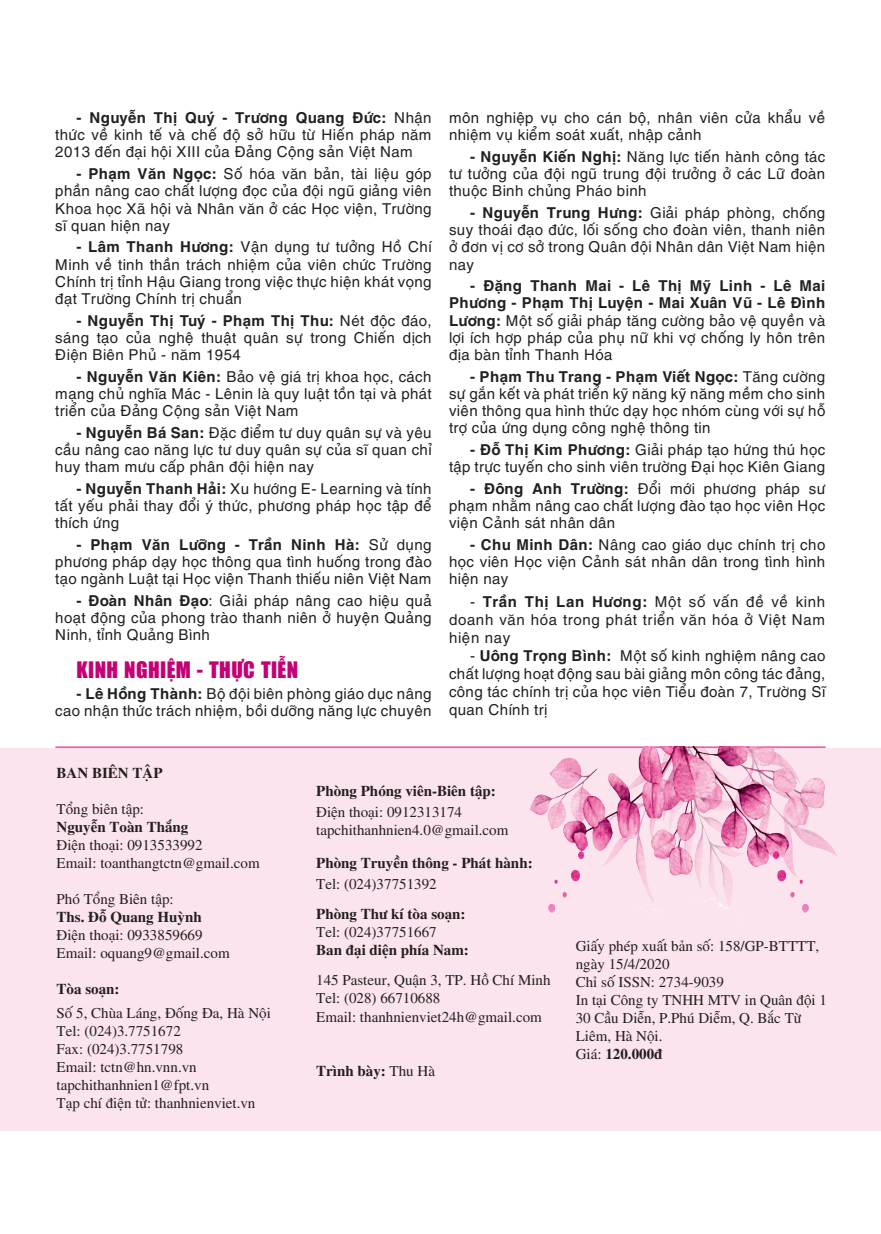
<style>
.page{position:relative;width:881px;height:1234px;background:#fff}
.page>*{position:absolute;margin:0;border:0;box-sizing:border-box;transform-origin:0 0}
.t1{font:21px "UTM Impact";letter-spacing:.02em;color:#c30175}
.t2{font:15px/17.2px "UTM Helve";color:#231f20;text-align:justify}
.t3{font:15px/18px "UTM Times";color:#231f20}
.t4{font:700 15px "UTM Times";color:#231f20}
.s1{font-weight:700}
.s2{font-weight:400}
</style>
<div class="page">
<div style="left:0;top:747px;width:880px;height:383px;background:#fce4ee"></div>
<hr style="left:55px;top:746px;width:770px;height:1px;background:#ed028c">
<img style="left:530px;top:746px;width:312px;height:167px">
<p class="t2" style="left:55px;top:107px;width:378px;text-indent:21px"><span class="s1">- Nguyễn Thị Quý - Trương Quang Đức:</span> Nhận thức về kinh tế và chế độ sở hữu từ Hiến pháp năm 2013 đến đại hội XIII của Đảng Cộng sản Việt Nam</p>
<p class="t2" style="left:55px;top:163px;width:378px;text-indent:21px"><span class="s1">- Phạm Văn Ngọc:</span> Số hóa văn bản, tài liệu góp phần nâng cao chất lượng đọc của đội ngũ giảng viên Khoa học Xã hội và Nhân văn ở các Học viện, Trường sĩ quan hiện nay</p>
<p class="t2" style="left:55px;top:237px;width:378px;text-indent:21px"><span class="s1">- Lâm Thanh Hương:</span> Vận dụng tư tưởng Hồ Chí Minh về tinh thần trách nhiệm của viên chức Trường Chính trị tỉnh Hậu Giang trong việc thực hiện khát vọng đạt Trường Chính trị chuẩn</p>
<p class="t2" style="left:55px;top:310px;width:378px;text-indent:21px"><span class="s1">- Nguyễn Thị Tuý - Phạm Thị Thu:</span> Nét độc đáo, sáng tạo của nghệ thuật quân sự trong Chiến dịch Điện Biên Phủ - năm 1954</p>
<p class="t2" style="left:55px;top:366px;width:378px;text-indent:21px"><span class="s1">- Nguyễn Văn Kiên:</span> Bảo vệ giá trị khoa học, cách mạng chủ nghĩa Mác - Lênin là quy luật tồn tại và phát triển của Đảng Cộng sản Việt Nam</p>
<p class="t2" style="left:55px;top:422px;width:378px;text-indent:21px"><span class="s1">- Nguyễn Bá San:</span> Đặc điểm tư duy quân sự và yêu cầu nâng cao năng lực tư duy quân sự của sĩ quan chỉ huy tham mưu cấp phân đội hiện nay</p>
<p class="t2" style="left:55px;top:478px;width:378px;text-indent:21px"><span class="s1">- Nguyễn Thanh Hải:</span> Xu hướng E- Learning và tính tất yếu phải thay đổi ý thức, phương pháp học tập để thích ứng</p>
<p class="t2" style="left:55px;top:534px;width:378px;text-indent:21px"><span class="s1">- Phạm Văn Lưỡng - Trần Ninh Hà:</span> Sử dụng phương pháp dạy học thông qua tình huống trong đào tạo ngành Luật tại Học viện Thanh thiếu niên Việt Nam</p>
<p class="t2" style="left:55px;top:590px;width:378px;text-indent:21px"><span class="s1">- Đoàn Nhân Đạo</span>: Giải pháp nâng cao hiệu quả hoạt động của phong trào thanh niên ở huyện Quảng Ninh, tỉnh Quảng Bình</p>
<p class="t1" style="left:77px;top:654px;width:223px">KINH NGHIỆM - THỰC TIỄN</p>
<p class="t2" style="left:55px;top:683px;width:378px;text-align:right"><span class="s1">- Lê Hồng Thành:</span> Bộ đội biên phòng giáo dục nâng cao nhận thức trách nhiệm, bồi dưỡng năng lực chuyên</p>
<p class="t2" style="left:449px;top:107px;width:378px">môn nghiệp vụ cho cán bộ, nhân viên cửa khẩu về nhiệm vụ kiểm soát xuất, nhập cảnh</p>
<p class="t2" style="left:449px;top:146px;width:378px;text-indent:21px"><span class="s1">- Nguyễn Kiến Nghị:</span> Năng lực tiến hành công tác tư tưởng của đội ngũ trung đội trưởng ở các Lữ đoàn thuộc Binh chủng Pháo binh</p>
<p class="t2" style="left:449px;top:202px;width:378px;text-indent:21px"><span class="s1">- Nguyễn Trung Hưng:</span> Giải pháp phòng, chống suy thoái đạo đức, lối sống cho đoàn viên, thanh niên ở đơn vị cơ sở trong Quân đội Nhân dân Việt Nam hiện nay</p>
<p class="t2" style="left:449px;top:275px;width:378px;text-indent:21px"><span class="s1">- Đặng Thanh Mai - Lê Thị Mỹ Linh - Lê Mai Phương - Phạm Thị Luyện - Mai Xuân Vũ - Lê Đình Lương:</span> Một số giải pháp tăng cường bảo vệ quyền và lợi ích hợp pháp của phụ nữ khi vợ chống ly hôn trên địa bàn tỉnh Thanh Hóa</p>
<p class="t2" style="left:449px;top:366px;width:378px;text-indent:21px"><span class="s1">- Phạm Thu Trang - Phạm Viết Ngọc:</span> Tăng cường sự gắn kết và phát triển kỹ năng kỹ năng mềm cho sinh viên thông qua hình thức dạy học nhóm cùng với sự hỗ trợ của ứng dụng công nghệ thông tin</p>
<p class="t2" style="left:449px;top:439px;width:378px;text-align:right"><span class="s1">- Đỗ Thị Kim Phương:</span> Giải pháp tạo hứng thú học tập trực tuyến cho sinh viên trường Đại học Kiên Giang</p>
<p class="t2" style="left:449px;top:478px;width:378px;text-indent:21px"><span class="s1">- Đông Anh Trường:</span> Đổi mới phương pháp sư phạm nhằm nâng cao chất lượng đào tạo học viên Học viện Cảnh sát nhân dân</p>
<p class="t2" style="left:449px;top:534px;width:378px;text-indent:21px"><span class="s1">- Chu Minh Dân:</span> Nâng cao giáo dục chính trị cho học viên Học viện Cảnh sát nhân dân trong tình hình hiện nay</p>
<p class="t2" style="left:449px;top:590px;width:378px;line-height:18px;text-indent:21px">- <span class="s1">Trần Thị Lan Hương:</span> Một số vấn đề về kinh doanh văn hóa trong phát triển văn hóa ở Việt Nam hiện nay</p>
<p class="t2" style="left:449px;top:644px;width:378px;line-height:18px;text-indent:21px">- <span class="s1">Uông Trọng Bình:</span> Một số kinh nghiệm nâng cao chất lượng hoạt động sau bài giảng môn công tác đảng, công tác chính trị của học viên Tiểu đoàn 7, Trường Sĩ quan Chính trị</p>
<p class="t4" style="left:57px;top:761px;width:107px">BAN BIÊN TẬP</p>
<p class="t3" style="left:57px;top:798px;width:89px">Tổng biên tập:</p>
<p class="t4" style="left:57px;top:815px;width:133px">Nguyễn Toàn Thắng</p>
<p class="t3" style="left:57px;top:834px;width:147px">Điện thoại: 0913533992</p>
<p class="t3" style="left:57px;top:852px;width:204px">Email: toanthangtctn@gmail.com</p>
<p class="t3" style="left:57px;top:888px;width:119px">Phó Tổng Biên tập:</p>
<p class="t4" style="left:57px;top:905px;width:147px">Ths. Đỗ Quang Huỳnh</p>
<p class="t3" style="left:57px;top:924px;width:147px">Điện thoại: 0933859669</p>
<p class="t3" style="left:57px;top:942px;width:174px">Email: oquang9@gmail.com</p>
<p class="t4" style="left:57px;top:977px;width:64px">Tòa soạn:</p>
<p class="t3" style="left:57px;top:1002px;width:216px">Số 5, Chùa Láng, Đống Đa, Hà Nội</p>
<p class="t3" style="left:57px;top:1020px;width:126px">Tel: (024)3.7751672</p>
<p class="t3" style="left:57px;top:1038px;width:128px">Fax: (024)3.7751798</p>
<p class="t3" style="left:57px;top:1056px;width:142px">Email: tctn@hn.vnn.vn</p>
<p class="t3" style="left:57px;top:1074px;width:154px">tapchithanhnien1@fpt.vn</p>
<p class="t3" style="left:57px;top:1092px;width:200px">Tạp chí điện tử: thanhnienviet.vn</p>
<p class="t4" style="left:316px;top:779px;width:181px">Phòng Phóng viên-Biên tập:</p>
<p class="t3" style="left:316px;top:802px;width:147px">Điện thoại: 0912313174</p>
<p class="t3" style="left:316px;top:820px;width:194px">tapchithanhnien4.0@gmail.com</p>
<p class="t4" style="left:316px;top:851px;width:218px">Phòng Truyền thông - Phát hành:</p>
<p class="t3" style="left:316px;top:874px;width:122px">Tel: (024)37751392</p>
<p class="t4" style="left:316px;top:902px;width:151px">Phòng Thư kí tòa soạn:</p>
<p class="t3" style="left:316px;top:922px;width:122px">Tel: (024)37751667</p>
<p class="t4" style="left:316px;top:938px;width:154px">Ban đại diện phía Nam:</p>
<p class="t3" style="left:316px;top:970px;width:236px">145 Pasteur, Quận 3, TP. Hồ Chí Minh</p>
<p class="t3" style="left:316px;top:988px;width:126px">Tel: (028) 66710688</p>
<p class="t3" style="left:316px;top:1006px;width:227px">Email: thanhnienviet24h@gmail.com</p>
<p class="t4" style="left:316px;top:1058px;width:120px">Trình bày: <span class="s2">Thu Hà</span></p>
<p class="t3" style="left:575px;top:935px;width:245px">Giấy phép xuất bản số: 158/GP-BTTTT, ngày 15/4/2020</p>
<p class="t3" style="left:575px;top:971px;width:149px">Chỉ số ISSN: 2734-9039</p>
<p class="t3" style="left:575px;top:989px;width:252px">In tại Công ty TNHH MTV in Quân đội 1</p>
<p class="t3" style="left:575px;top:1007px;width:227px">30 Cầu Diễn, P.Phú Diễm, Q. Bắc Từ<br>Liêm, Hà Nội.</p>
<p class="t4" style="left:575px;top:1042px;width:88px"><span class="s2">Giá:</span> 120.000đ</p>
</div>
